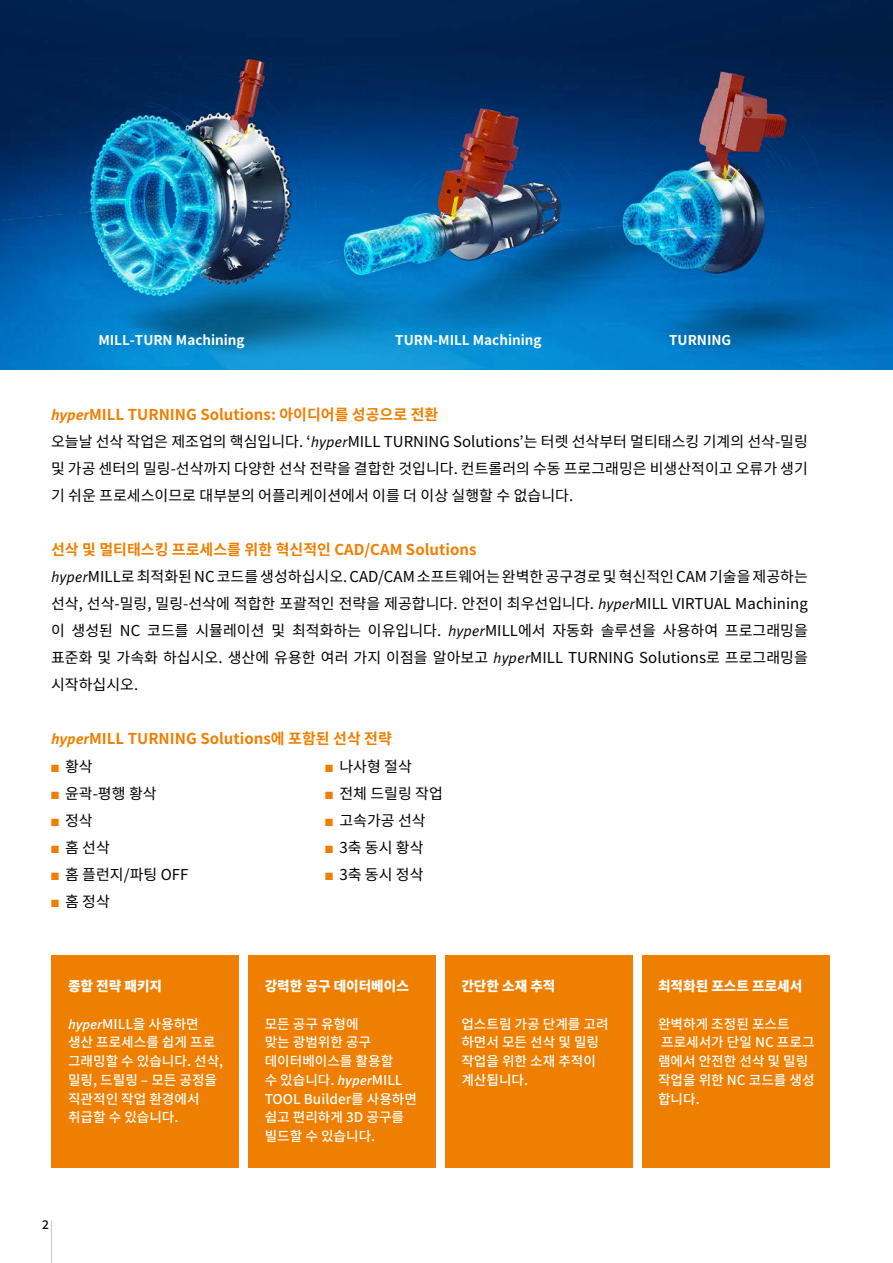
<style>
.page{position:relative;width:893px;height:1263px;background:#fff}
.page>*{position:absolute;margin:0;border:0;box-sizing:border-box;transform-origin:0 0}
.t1{font:15px/27px "Noto Sans CJ Kkr";color:#000}
.t2{font:700 15px "Noto Sans CJ Kkr";color:#ee7f00}
.t3{font:500 13.5px/18.8px "Noto Sans CJ Kkr";color:#fff}
.t4{font:700 13.5px "Noto Sans CJ Kkr";color:#fff}
.t5{font:900 13.5px "Noto Sans CJ Kkr";color:#fff}
.t6{font:500 12px "Noto Sans CJ Kkr";color:#000}
.s1{font-family:"Meta Pro";font-weight:700;font-style:italic;color:#ee7f00}
.s2{font-weight:700;color:#ee7f00}
.s3{font-family:"Meta Pro";font-style:italic}
.s4{color:#ee7f00}
</style>
<div class="page">
<hr style="left:51px;top:1220px;width:1px;height:43px;background:#c5c9d0">
<div style="left:51px;top:955px;width:187px;height:212px;background:#ee7f00"></div>
<div style="left:642px;top:955px;width:187px;height:212px;background:#ee7f00"></div>
<div style="left:248px;top:955px;width:187px;height:212px;background:#ee7f00"></div>
<div style="left:445px;top:955px;width:187px;height:212px;background:#ee7f00"></div>
<img style="left:0;top:0;width:892px;height:370px">
<p class="t4" style="left:98px;top:332px;width:148px">MILL-TURN Machining</p>
<p class="t4" style="left:395px;top:332px;width:148px">TURN-MILL Machining</p>
<p class="t4" style="left:669px;top:332px;width:64px">TURNING</p>
<p class="t1" style="left:51px;top:401px;width:758px"><span class="s1">hyper</span><span class="s2">MILL TURNING Solutions: 아이디어를 성공으로 전환<br></span>오늘날 선삭 작업은 제조업의 핵심입니다. ‘<span class="s3">hyper</span>MILL TURNING Solutions’는 터렛 선삭부터 멀티태스킹 기계의 선삭-밀링 및 가공 센터의 밀링-선삭까지 다양한 선삭 전략을 결합한 것입니다. 컨트롤러의 수동 프로그래밍은 비생산적이고 오류가 생기 기 쉬운 프로세스이므로 대부분의 어플리케이션에서 이를 더 이상 실행할 수 없습니다.</p>
<p class="t1" style="left:51px;top:536px;width:758px"><span class="s2">선삭 및 멀티태스킹 프로세스를 위한 혁신적인 CAD/CAM Solutions<br></span><span class="s3">hyper</span>MILL로 최적화된 NC 코드를 생성하십시오. CAD/CAM 소프트웨어는 완벽한 공구경로 및 혁신적인 CAM 기술을 제공하는 선삭, 선삭-밀링, 밀링-선삭에 적합한 포괄적인 전략을 제공합니다. 안전이 최우선입니다. <span class="s3">hyper</span>MILL VIRTUAL Machining 이 생성된 NC 코드를 시뮬레이션 및 최적화하는 이유입니다. <span class="s3">hyper</span>MILL에서 자동화 솔루션을 사용하여 프로그래밍을 표준화 및 가속화 하십시오. 생산에 유용한 여러 가지 이점을 알아보고 <span class="s3">hyper</span>MILL TURNING Solutions로 프로그래밍을 시작하십시오.</p>
<p class="t2" style="left:51px;top:730px;width:342px"><span class="s3">hyper</span>MILL TURNING Solutions에 포함된 선삭 전략</p>
<p class="t1" style="left:51px;top:753px;width:43px"><span class="s4">■</span> 황삭</p>
<p class="t1" style="left:51px;top:780px;width:107px"><span class="s4">■</span> 윤곽-평행 황삭</p>
<p class="t1" style="left:51px;top:807px;width:43px"><span class="s4">■</span> 정삭</p>
<p class="t1" style="left:51px;top:834px;width:60px"><span class="s4">■</span> 홈 선삭</p>
<p class="t1" style="left:51px;top:861px;width:139px"><span class="s4">■</span> 홈 플런지/파팅 OFF</p>
<p class="t1" style="left:51px;top:888px;width:60px"><span class="s4">■</span> 홈 정삭</p>
<p class="t1" style="left:325px;top:753px;width:88px"><span class="s4">■</span> 나사형 절삭</p>
<p class="t1" style="left:325px;top:780px;width:119px"><span class="s4">■</span> 전체 드릴링 작업</p>
<p class="t1" style="left:325px;top:807px;width:102px"><span class="s4">■</span> 고속가공 선삭</p>
<p class="t1" style="left:325px;top:834px;width:100px"><span class="s4">■</span> 3축 동시 황삭</p>
<p class="t1" style="left:325px;top:861px;width:100px"><span class="s4">■</span> 3축 동시 정삭</p>
<p class="t5" style="left:68px;top:978px;width:96px">종합 전략 패키지</p>
<p class="t3" style="left:68px;top:1014px;width:157px"><span class="s3">hyper</span>MILL을 사용하면 생산 프로세스를 쉽게 프로 그래밍할 수 있습니다. 선삭, 밀링, 드릴링 – 모든 공정을 직관적인 작업 환경에서 취급할 수 있습니다.</p>
<p class="t5" style="left:265px;top:978px;width:146px">강력한 공구 데이터베이스</p>
<p class="t3" style="left:265px;top:1014px;width:154px">모든 공구 유형에<br>맞는 광범위한 공구 데이터베이스를 활용할<br>수 있습니다. <span class="s3">hyper</span>MILL<br>TOOL Builder를 사용하면 쉽고 편리하게 3D 공구를 빌드할 수 있습니다.</p>
<p class="t5" style="left:461px;top:978px;width:96px">간단한 소재 추적</p>
<p class="t3" style="left:461px;top:1014px;width:149px">업스트림 가공 단계를 고려 하면서 모든 선삭 및 밀링 작업을 위한 소재 추적이 계산됩니다.</p>
<p class="t6" style="left:42px;top:1218px;width:8px">2</p>
<p class="t5" style="left:658px;top:978px;width:146px">최적화된 포스트 프로세서</p>
<p class="t3" style="left:658px;top:1014px;width:158px">완벽하게 조정된 포스트 프로세서가 단일 NC 프로그 램에서 안전한 선삭 및 밀링 작업을 위한 NC 코드를 생성 합니다.</p>
</div>
